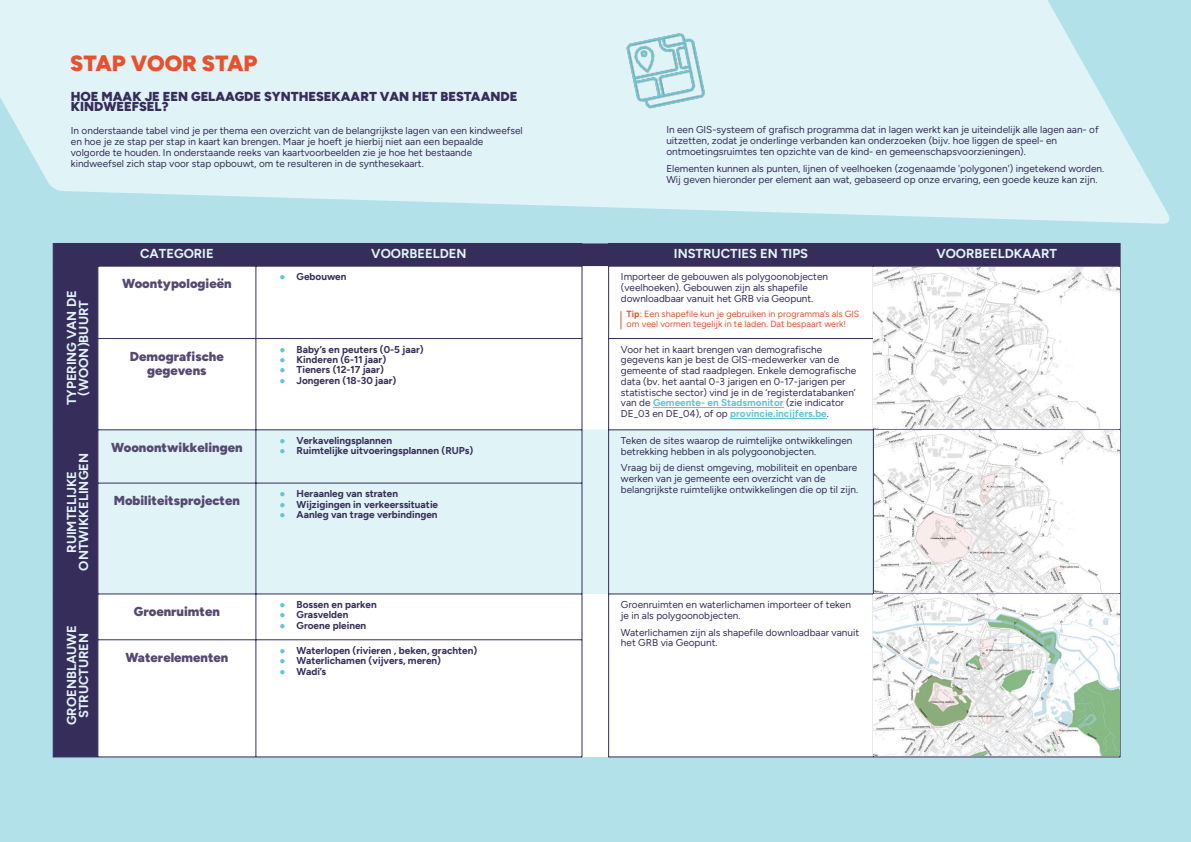
<style>
.page{position:relative;width:1191px;height:842px;background:#b2e1e9}
.page>*{position:absolute;margin:0;border:0;box-sizing:border-box;transform-origin:0 0}
.t1{font:900 22px "Figtree";color:#eb502d}
.t2{font:700 13px/12px "Figtree";color:#e0f3f6;text-align:center}
.t3{font:900 13px/14px "Figtree";color:#564972;text-align:center}
.t4{font:900 13px/10px "Figtree";color:#372d5a}
.t5{font:10px/10.8px "Figtree";color:#372d5a}
.t6{font:700 10px "Figtree";color:#372d5a}
.t7{font:9px/9.7px "Figtree";color:#eb502d}
.s1{font-family:"Arial";font-weight:400;color:#65c3d4}
.s2{font-weight:700}
.s3{font-weight:700;color:#65c3d4}
</style>
<div class="page">
<svg style="left:0;top:0;width:1170px;height:224px;background:#d9f0f4"></svg>
<div style="left:54px;top:243px;width:1065px;height:514px;background:#372d5a"></div>
<div style="left:99px;top:266px;width:1020px;height:491px;background:#fff"></div>
<div style="left:99px;top:430px;width:774px;height:164px;background:#e0f3f6"></div>
<svg style="left:620px;top:311px;width:1px;height:18px"></svg>
<hr style="left:653px;top:407px;width:130px;height:1px;background:#65c3d4">
<hr style="left:730px;top:418px;width:97px;height:1px;background:#65c3d4">
<hr style="left:53px;top:243px;width:1px;height:514px;background:#372d5a">
<hr style="left:582px;top:243px;width:1px;height:514px;background:#372d5a">
<hr style="left:608px;top:243px;width:1px;height:514px;background:#372d5a">
<hr style="left:1119px;top:243px;width:1px;height:514px;background:#372d5a">
<hr style="left:98px;top:243px;width:1px;height:514px;background:#372d5a">
<hr style="left:256px;top:243px;width:1px;height:514px;background:#372d5a">
<hr style="left:873px;top:243px;width:1px;height:514px;background:#372d5a">
<hr style="left:53px;top:243px;width:529px;height:1px;background:#372d5a">
<hr style="left:608px;top:243px;width:512px;height:1px;background:#372d5a">
<hr style="left:53px;top:266px;width:529px;height:1px;background:#372d5a">
<hr style="left:608px;top:266px;width:512px;height:1px;background:#372d5a">
<hr style="left:98px;top:338px;width:484px;height:1px;background:#372d5a">
<hr style="left:608px;top:338px;width:265px;height:1px;background:#372d5a">
<hr style="left:53px;top:430px;width:529px;height:1px;background:#372d5a">
<hr style="left:608px;top:430px;width:512px;height:1px;background:#372d5a">
<hr style="left:98px;top:483px;width:484px;height:1px;background:#372d5a">
<hr style="left:53px;top:594px;width:529px;height:1px;background:#372d5a">
<hr style="left:608px;top:594px;width:512px;height:1px;background:#372d5a">
<hr style="left:98px;top:639px;width:484px;height:1px;background:#372d5a">
<hr style="left:53px;top:757px;width:529px;height:1px;background:#372d5a">
<hr style="left:608px;top:757px;width:512px;height:1px;background:#372d5a">
<img style="left:874px;top:267px;width:245px;height:162px">
<img style="left:873px;top:595px;width:246px;height:161px">
<img style="left:874px;top:431px;width:245px;height:162px">
<img style="left:621px;top:26px;width:90px;height:90px">
<h1 class="t1" style="left:70px;top:50px;width:189px">STAP VOOR STAP</h1>
<h2 class="t4" style="left:71px;top:92px;width:448px">HOE MAAK JE EEN GELAAGDE SYNTHESEKAART VAN HET BESTAANDE<br>KINDWEEFSEL?</h2>
<p class="t5" style="left:71px;top:125px;width:453px">In onderstaande tabel vind je per thema een overzicht van de belangrĳkste lagen van een kindweefsel en hoe je ze stap per stap in kaart kan brengen. Maar je hoeft je hierbĳ niet aan een bepaalde volgorde te houden. In onderstaande reeks van kaartvoorbeelden zie je hoe het bestaande kindweefsel zich stap voor stap opbouwt, om te resulteren in de synthesekaart.</p>
<p class="t5" style="left:666px;top:125px;width:434px">In een GIS-systeem of grafisch programma dat in lagen werkt kan je uiteindelĳk alle lagen aan- of uitzetten, zodat je onderlinge verbanden kan onderzoeken (bĳv. hoe liggen de speel- en ontmoetingsruimtes ten opzichte van de kind- en gemeenschapsvoorzieningen).</p>
<p class="t5" style="left:666px;top:163px;width:439px">Elementen kunnen als punten, lĳnen of veelhoeken (zogenaamde 'polygonen') ingetekend worden.<br>Wĳ geven hieronder per element aan wat, gebaseerd op onze ervaring, een goede keuze kan zĳn.</p>
<h2 class="t2" style="left:66px;top:405px;width:116px;rotate:-90deg">TYPERING VAN DE (WOON)BUURT</h2>
<h2 class="t2" style="left:66px;top:571px;width:119px;rotate:-90deg">RUIMTELĲKE<br>ONTWIKKELINGEN</h2>
<h2 class="t2" style="left:66px;top:725px;width:101px;rotate:-90deg">GROENBLAUWE<br>STRUCTUREN</h2>
<h2 class="t2" style="left:140px;top:247px;width:75px">CATEGORIE</h2>
<h2 class="t2" style="left:371px;top:247px;width:97px">VOORBEELDEN</h2>
<h2 class="t2" style="left:674px;top:247px;width:136px">INSTRUCTIES EN TIPS</h2>
<h2 class="t2" style="left:936px;top:247px;width:122px">VOORBEELDKAART</h2>
<h2 class="t3" style="left:122px;top:277px;width:111px">Woontypologieën</h2>
<p class="t6" style="left:279px;top:271px;width:68px"><span class="s1">●</span> Gebouwen</p>
<p class="t5" style="left:621px;top:271px;width:209px">Importeer de gebouwen als polygoonobjecten (veelhoeken). Gebouwen zĳn als shapefile downloadbaar vanuit het GRB via Geopunt.</p>
<p class="t7" style="left:626px;top:309px;width:234px"><span class="s2">Tip</span>: Een shapefile kun je gebruiken in programma’s als GIS om veel vormen tegelĳk in te laden. Dat bespaart werk!</p>
<h2 class="t3" style="left:130px;top:349px;width:95px">Demografische gegevens</h2>
<p class="t6" style="left:279px;top:343px;width:145px"><span class="s1">●</span> Baby’s en peuters (0-5 jaar)</p>
<p class="t6" style="left:279px;top:353px;width:108px"><span class="s1">●</span> Kinderen (6-11 jaar)</p>
<p class="t6" style="left:279px;top:364px;width:106px"><span class="s1">●</span> Tieners (12-17 jaar)</p>
<p class="t6" style="left:279px;top:374px;width:118px"><span class="s1">●</span> Jongeren (18-30 jaar)</p>
<p class="t5" style="left:621px;top:344px;width:237px">Voor het in kaart brengen van demografische gegevens kan je best de GIS-medewerker van de gemeente of stad raadplegen. Enkele demografische data (bv. het aantal 0-3 jarigen en 0-17-jarigen per statistische sector) vind je in de ‘registerdatabanken’ van de <span class="s3">Gemeente- en Stadsmonitor</span> (zie indicator DE_03 en DE_04), of op <span class="s3">provincie.incĳfers.be</span>.</p>
<h2 class="t3" style="left:111px;top:440px;width:133px">Woonontwikkelingen</h2>
<h2 class="t3" style="left:114px;top:494px;width:128px">Mobiliteitsprojecten</h2>
<p class="t6" style="left:279px;top:434px;width:114px"><span class="s1">●</span> Verkavelingsplannen</p>
<p class="t6" style="left:279px;top:445px;width:195px"><span class="s1">●</span> Ruimtelĳke uitvoeringsplannen (RUPs)</p>
<p class="t5" style="left:621px;top:435px;width:233px">Teken de sites waarop de ruimtelĳke ontwikkelingen betrekking hebben in als polygoonobjecten.</p>
<p class="t5" style="left:621px;top:462px;width:239px">Vraag bĳ de dienst omgeving, mobiliteit en openbare werken van je gemeente een overzicht van de belangrĳkste ruimtelĳke ontwikkelingen die op til zĳn.</p>
<p class="t6" style="left:279px;top:488px;width:120px"><span class="s1">●</span> Heraanleg van straten</p>
<p class="t6" style="left:279px;top:498px;width:160px"><span class="s1">●</span> Wĳzigingen in verkeerssituatie</p>
<p class="t6" style="left:279px;top:508px;width:159px"><span class="s1">●</span> Aanleg van trage verbindingen</p>
<h2 class="t3" style="left:134px;top:604px;width:88px">Groenruimten</h2>
<h2 class="t3" style="left:125px;top:650px;width:105px">Waterelementen</h2>
<p class="t6" style="left:279px;top:599px;width:99px"><span class="s1">●</span> Bossen en parken</p>
<p class="t6" style="left:279px;top:609px;width:70px"><span class="s1">●</span> Grasvelden</p>
<p class="t6" style="left:279px;top:619px;width:88px"><span class="s1">●</span> Groene pleinen</p>
<p class="t6" style="left:279px;top:644px;width:199px"><span class="s1">●</span> Waterlopen (rivieren , beken, grachten)</p>
<p class="t6" style="left:279px;top:655px;width:163px"><span class="s1">●</span> Waterlichamen (vĳvers, meren)</p>
<p class="t6" style="left:279px;top:665px;width:48px"><span class="s1">●</span> Wadi’s</p>
<p class="t5" style="left:621px;top:599px;width:231px">Groenruimten en waterlichamen importeer of teken je in als polygoonobjecten.</p>
<p class="t5" style="left:621px;top:627px;width:240px">Waterlichamen zĳn als shapefile downloadbaar vanuit het GRB via Geopunt.</p>
</div>
